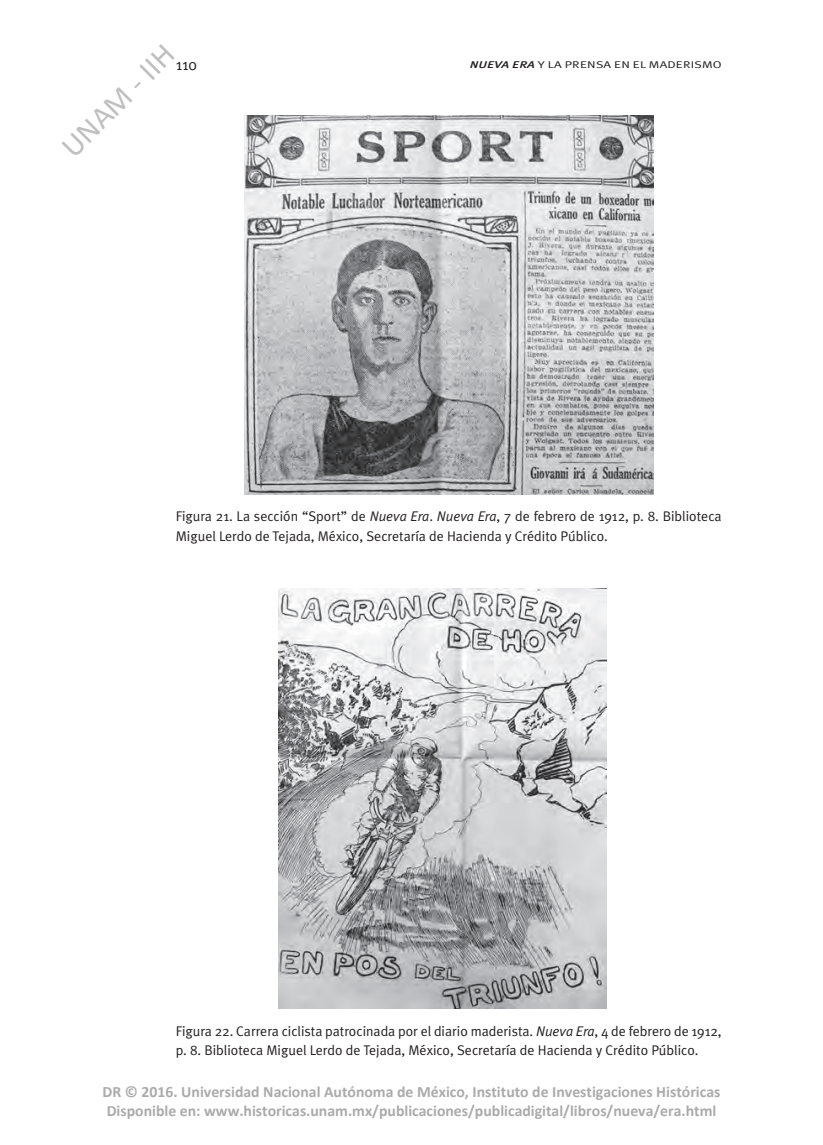
<style>
.page{position:relative;width:823px;height:1145px;background:#fff}
.page>*{position:absolute;margin:0;border:0;box-sizing:border-box;transform-origin:0 0}
.t1{font:31.5px "Calibri";color:#bfbfbf}
.t2{font:700 15.75px/18.9px "Calibri";color:#ababab}
.t3{font:15.75px "Meta Plus Normal";color:#231f20}
.t4{font:14px/19.2px "Meta Plus Normal";color:#231f20}
.t5{font:9.8px "Meta Plus Normal";color:#231f20;scale:1.36 1}
.s1{font-family:"Meta Plus";font-weight:500;font-style:italic}
.s2{font-style:italic}
</style>
<div class="page">
<img style="left:244px;top:116px;width:409px;height:379px">
<img style="left:278px;top:588px;width:328px;height:421px">
<h1 class="t1" style="left:52px;top:138px;width:147px;rotate:-45deg">UNAM - IIH</h1>
<p class="t3" style="left:176px;top:55px;width:23px">110</p>
<p class="t5" style="left:469px;top:59px;width:77px"><span class="s1">NUEVA ERA</span> y la prensa</p>
<p class="t5" style="left:614px;top:59px;width:33px">en el maderism</p>
<p class="t5" style="left:712px;top:59px;width:8px">o</p>
<p class="t4" style="left:176px;top:507px;width:547px">Figura 21. La sección “Sport” de <span class="s2">Nueva Era</span>. <span class="s2">Nueva Era</span>, 7 de febrero de 1912, p. 8. Biblioteca<br>Miguel Lerdo de Tejada, México, Secretaría de Hacienda y Crédito Público.</p>
<p class="t4" style="left:176px;top:1021px;width:547px">Figura 22. Carrera ciclista patrocinada por el diario maderista. <span class="s2">Nueva Era</span>, 4 de febrero de 1912, p. 8. Biblioteca Miguel Lerdo de Tejada, México, Secretaría de Hacienda y Crédito Público.</p>
<p class="t2" style="left:102px;top:1083px;width:619px">DR © 2016. Universidad Nacional Autónoma de México, Instituto de Investigaciones Históricas<br>Disponible en: www.historicas.unam.mx/publicaciones/publicadigital/libros/nueva/era.html</p>
</div>
